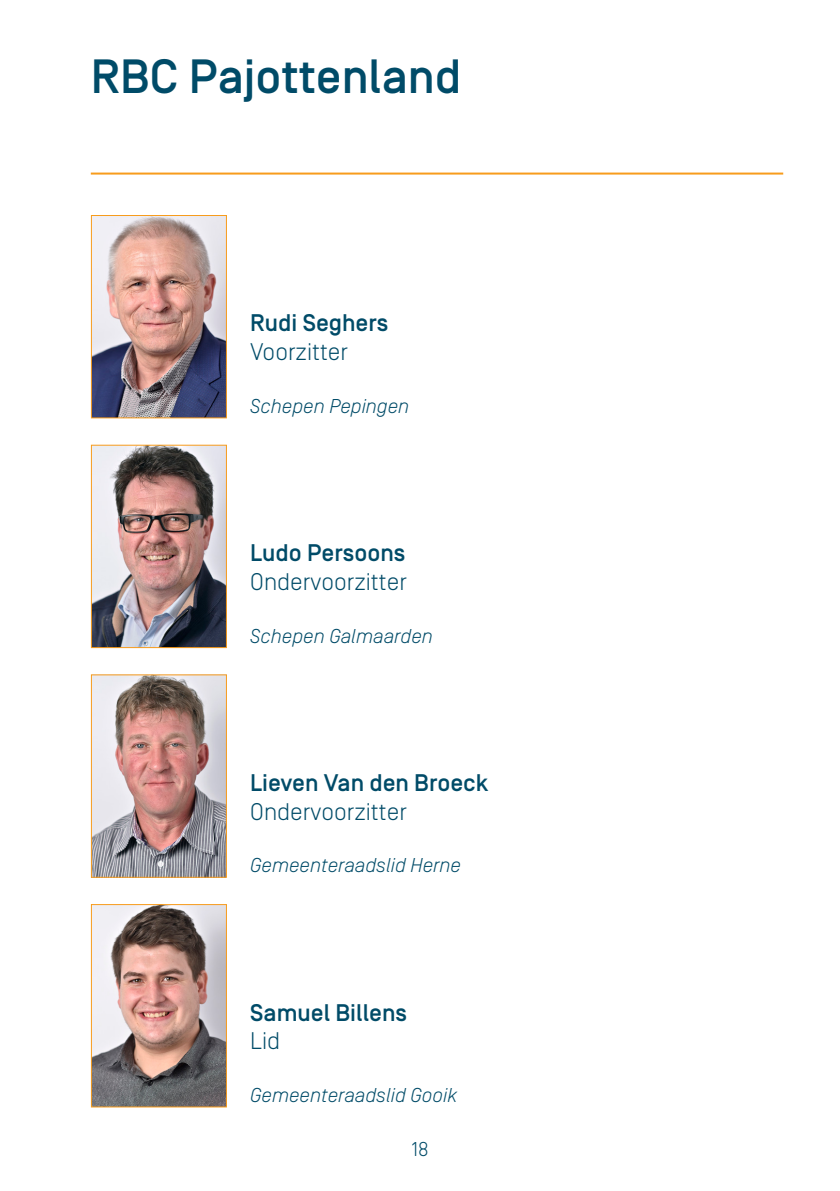
<style>
.page{position:relative;width:840px;height:1191px;background:#fff}
.page>*{position:absolute;margin:0;border:0;box-sizing:border-box;transform-origin:0 0}
.t1{font:500 48px "Simplon BP";color:#004b68}
.t2{font:500 24px "Simplon BP";color:#004b68}
.t3{font:300 24px "Simplon BP";color:#004b68}
.t4{font:italic 300 20px "Simplon BP";color:#004b68}
.t5{font:300 20px "Simplon BP";color:#004b68}
</style>
<div class="page">
<hr style="left:91px;top:173px;width:691px;height:2px;background:#f89c1c">
<img style="left:93px;top:217px;width:131px;height:199px">
<div style="left:91px;top:215px;width:135px;height:203px;border:1px solid #f89c1c"></div>
<img style="left:93px;top:447px;width:131px;height:199px">
<div style="left:91px;top:445px;width:135px;height:203px;border:1px solid #f89c1c"></div>
<img style="left:93px;top:676px;width:131px;height:199px">
<div style="left:91px;top:674px;width:135px;height:203px;border:1px solid #f89c1c"></div>
<img style="left:93px;top:906px;width:131px;height:199px">
<div style="left:91px;top:904px;width:135px;height:203px;border:1px solid #f89c1c"></div>
<p class="t1" style="left:91px;top:49px;width:372px">RBC Pajottenland</p>
<p class="t2" style="left:250px;top:309px;width:140px">Rudi Seghers</p>
<p class="t3" style="left:250px;top:338px;width:99px">Voorzitter</p>
<p class="t4" style="left:250px;top:394px;width:160px">Schepen Pepingen</p>
<p class="t2" style="left:250px;top:539px;width:156px">Ludo Persoons</p>
<p class="t3" style="left:250px;top:567px;width:158px">Ondervoorzitter</p>
<p class="t4" style="left:250px;top:624px;width:184px">Schepen Galmaarden</p>
<p class="t2" style="left:250px;top:768px;width:239px">Lieven Van den Broeck</p>
<p class="t3" style="left:250px;top:797px;width:158px">Ondervoorzitter</p>
<p class="t4" style="left:250px;top:854px;width:212px">Gemeenteraadslid Herne</p>
<p class="t2" style="left:250px;top:998px;width:158px">Samuel Billens</p>
<p class="t3" style="left:250px;top:1027px;width:31px">Lid</p>
<p class="t4" style="left:250px;top:1083px;width:208px">Gemeenteraadslid Gooik</p>
<p class="t5" style="left:411px;top:1137px;width:19px">18</p>
</div>
